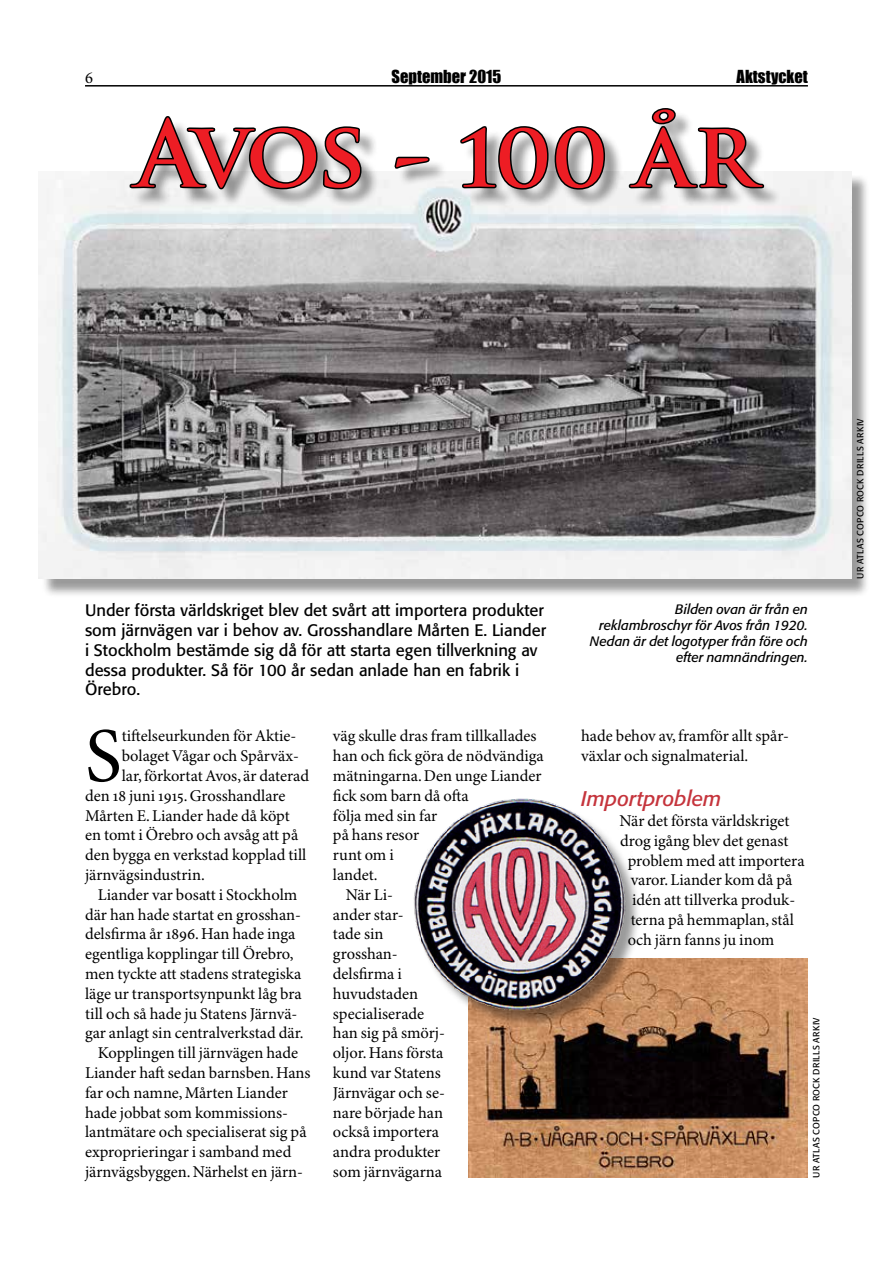
<style>
.page{position:relative;width:893px;height:1263px;background:#fff}
.page>*{position:absolute;margin:0;border:0;box-sizing:border-box;transform-origin:0 0}
.t1{font:700 90px "Trajan Pro";letter-spacing:-.04em;color:#ed1d24}
.t2{font:77.4px "Minion Pro";color:#000}
.t3{font:italic 21px "Formata";color:#c5343c}
.t4{font:16.5px/19.8px "Minion Pro";color:#000}
.t5{font:16.5px/19.8px "Formata";color:#000}
.t6{font:16.5px "Impact";color:#000}
.t7{font:italic 13.5px/16.2px "Formata";color:#000;text-align:right}
.t8{font:9px "Formata";letter-spacing:.035em;color:#000}
</style>
<div class="page">
<hr style="left:85px;top:85px;width:723px;height:2px;background:#000">
<div style="left:41px;top:174px;width:829px;height:423px;background:#000;opacity:.4"></div>
<img style="left:39px;top:171px;width:813px;height:408px">
<div style="left:132px;top:111px;width:650px;height:97px;background:#000;opacity:.4"></div>
<svg style="left:128px;top:114px;width:235px;height:77px"></svg>
<svg style="left:393px;top:155px;width:38px;height:15px"></svg>
<svg style="left:459px;top:125px;width:148px;height:66px"></svg>
<svg style="left:627px;top:108px;width:139px;height:82px"></svg>
<img style="left:468px;top:958px;width:340px;height:220px">
<div style="left:416px;top:802px;width:231px;height:226px;background:#000;opacity:.4"></div>
<img style="left:413px;top:798px;width:219px;height:216px">
<p class="t4" style="left:85px;top:69px;width:9px">6</p>
<p class="t6" style="left:392px;top:64px;width:111px">September 2015</p>
<p class="t6" style="left:737px;top:64px;width:73px">Aktstycket</p>
<h1 class="t1" style="left:137px;top:98px;width:621px">Avos - 100 år</h1>
<p class="t5" style="left:85px;top:600px;width:463px">Under första världskriget blev det svårt att importera produkter som järnvägen var i behov av. Grosshandlare Mårten E. Liander i Stockholm bestämde sig då för att starta egen tillverkning av dessa produkter. Så för 100 år sedan anlade han en fabrik i Örebro.</p>
<p class="t7" style="left:590px;top:601px;width:220px">Bilden ovan är från en reklambroschyr för Avos från 1920.<br>Nedan är det logotyper från före och efter namnändringen.</p>
<h2 class="t2" style="left:85px;top:710px;width:38px">S</h2>
<p class="t4" style="left:122px;top:727px;width:176px">tiftelseurkunden för Aktie-</p>
<p class="t4" style="left:122px;top:747px;width:179px">bolaget Vågar och Spårväx-</p>
<p class="t4" style="left:122px;top:766px;width:189px">lar, förkortat Avos, är daterad</p>
<p class="t4" style="left:85px;top:786px;width:202px">den 18 juni 1915. Grosshandlare</p>
<p class="t4" style="left:85px;top:806px;width:206px">Mårten E. Liander hade då köpt</p>
<p class="t4" style="left:85px;top:826px;width:215px">en tomt i Örebro och avsåg att på</p>
<p class="t4" style="left:85px;top:846px;width:223px">den bygga en verkstad kopplad till</p>
<p class="t4" style="left:85px;top:865px;width:121px">järnvägsindustrin.</p>
<p class="t4" style="left:98px;top:885px;width:201px">Liander var bosatt i Stockholm</p>
<p class="t4" style="left:85px;top:905px;width:218px">där han hade startat en grosshan-</p>
<p class="t4" style="left:85px;top:925px;width:212px">delsfirma år 1896. Han hade inga</p>
<p class="t4" style="left:85px;top:945px;width:210px">egentliga kopplingar till Örebro,</p>
<p class="t4" style="left:85px;top:964px;width:218px">men tyckte att stadens strategiska</p>
<p class="t4" style="left:85px;top:984px;width:218px">läge ur transportsynpunkt låg bra</p>
<p class="t4" style="left:85px;top:1004px;width:214px">till och så hade ju Statens Järnvä-</p>
<p class="t4" style="left:85px;top:1024px;width:220px">gar anlagt sin centralverkstad där.</p>
<p class="t4" style="left:98px;top:1044px;width:202px">Kopplingen till järnvägen hade</p>
<p class="t4" style="left:85px;top:1063px;width:227px">Liander haft sedan barnsben. Hans</p>
<p class="t4" style="left:85px;top:1083px;width:204px">far och namne, Mårten Liander</p>
<p class="t4" style="left:85px;top:1103px;width:204px">hade jobbat som kommissions-</p>
<p class="t4" style="left:85px;top:1123px;width:223px">lantmätare och specialiserat sig på</p>
<p class="t4" style="left:85px;top:1143px;width:208px">exproprieringar i samband med</p>
<p class="t4" style="left:85px;top:1162px;width:220px">järnvägsbyggen. Närhelst en järn-</p>
<p class="t4" style="left:333px;top:727px;width:205px">väg skulle dras fram tillkallades</p>
<p class="t4" style="left:333px;top:747px;width:212px">han och fick göra de nödvändiga</p>
<p class="t4" style="left:333px;top:766px;width:210px">mätningarna. Den unge Liander</p>
<p class="t4" style="left:333px;top:786px;width:137px">fick som barn då ofta</p>
<p class="t4" style="left:333px;top:806px;width:106px">följa med sin far</p>
<p class="t4" style="left:333px;top:826px;width:88px">på hans resor</p>
<p class="t4" style="left:333px;top:846px;width:62px">runt om i</p>
<p class="t4" style="left:333px;top:865px;width:46px">landet.</p>
<p class="t4" style="left:346px;top:885px;width:49px">När Li-</p>
<p class="t4" style="left:333px;top:905px;width:72px">ander star-</p>
<p class="t4" style="left:333px;top:925px;width:52px">tade sin</p>
<p class="t4" style="left:333px;top:945px;width:66px">grosshan-</p>
<p class="t4" style="left:333px;top:964px;width:70px">delsfirma i</p>
<p class="t4" style="left:333px;top:984px;width:87px">huvudstaden</p>
<p class="t4" style="left:333px;top:1004px;width:93px">specialiserade</p>
<p class="t4" style="left:333px;top:1024px;width:114px">han sig på smörj-</p>
<p class="t4" style="left:333px;top:1044px;width:112px">oljor. Hans första</p>
<p class="t4" style="left:333px;top:1063px;width:109px">kund var Statens</p>
<p class="t4" style="left:333px;top:1083px;width:113px">Järnvägar och se-</p>
<p class="t4" style="left:333px;top:1103px;width:112px">nare började han</p>
<p class="t4" style="left:333px;top:1123px;width:108px">också importera</p>
<p class="t4" style="left:333px;top:1143px;width:109px">andra produkter</p>
<p class="t4" style="left:333px;top:1162px;width:111px">som järnvägarna</p>
<p class="t4" style="left:581px;top:727px;width:209px">hade behov av, framför allt spår&shy;växlar och signalmaterial.</p>
<p class="t3" style="left:581px;top:786px;width:142px">Importproblem</p>
<p class="t4" style="left:619px;top:811px;width:172px">När det första världskriget</p>
<p class="t4" style="left:620px;top:831px;width:170px">drog igång blev det genast</p>
<p class="t4" style="left:628px;top:851px;width:178px">problem med att importera</p>
<p class="t4" style="left:631px;top:871px;width:163px">varor. Liander kom då på</p>
<p class="t4" style="left:632px;top:891px;width:165px">idén att tillverka produk-</p>
<p class="t4" style="left:631px;top:910px;width:165px">terna på hemmaplan, stål</p>
<p class="t4" style="left:628px;top:930px;width:148px">och järn fanns ju inom</p>
<p class="t8" style="left:811px;top:1178px;width:162px;rotate:-90deg">UR ATLAS COPCO ROCK DRILLS ARKIV</p>
<p class="t8" style="left:855px;top:579px;width:162px;rotate:-90deg">UR ATLAS COPCO ROCK DRILLS ARKIV</p>
</div>
